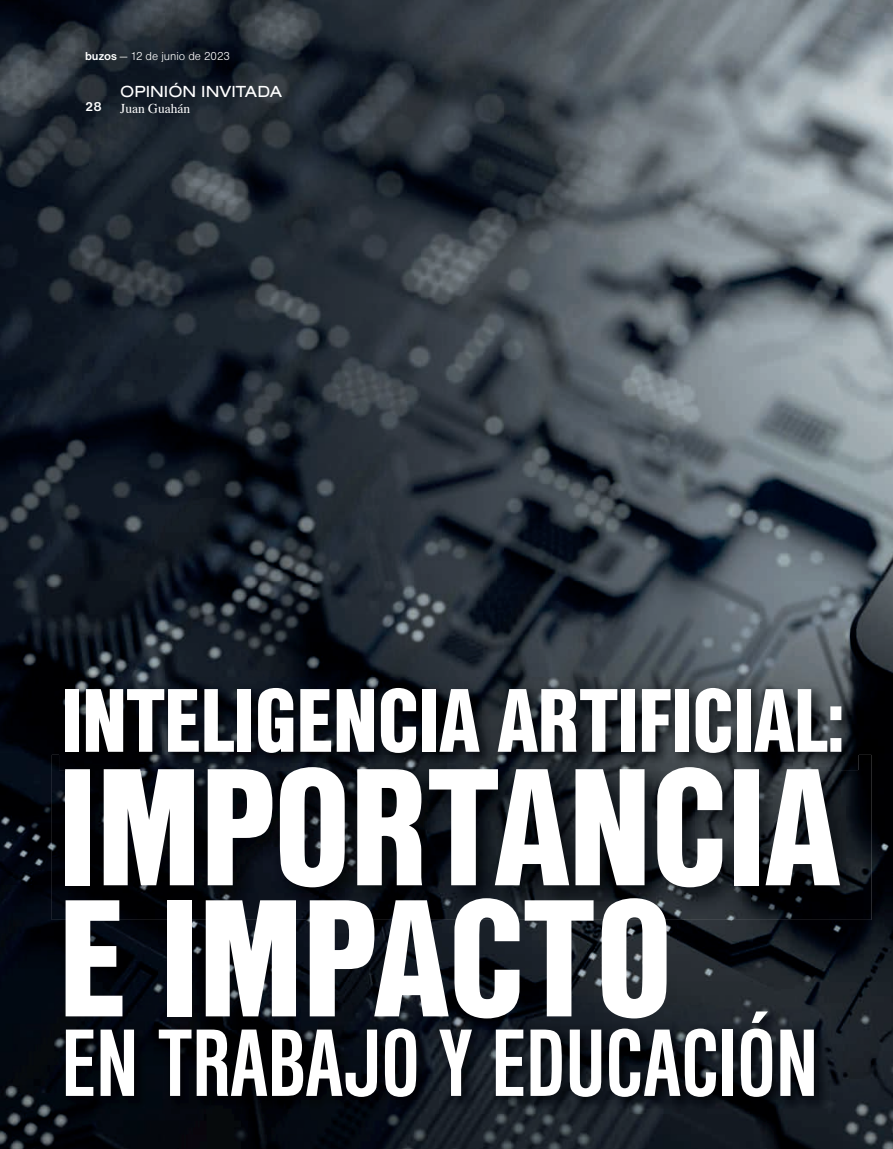
<style>
.page{position:relative;width:893px;height:1149px;background:#fff}
.page>*{position:absolute;margin:0;border:0;box-sizing:border-box;transform-origin:0 0}
.t1{font:173.85px "Nimbus Sans DOT Blac Cond";letter-spacing:-.01em;color:#fff}
.t2{font:700 condensed 99.45px "Nimbus Sans DOT";letter-spacing:-.01em;color:#fff}
.t3{font:93.9px "Nimbus Sans DOT Blac Cond";letter-spacing:-.01em;color:#fff}
.t4{font:16.5px "Nimbus San T Regu Exte";color:#fff}
.t5{font:13.5px "Times";color:#fff}
.t6{font:700 13.5px "Nimbus Sans DOT";color:#fff}
.t7{font:12px "Nimbus Sans DOT Ligh";color:#fff}
.s1{font-family:"Nimbus Sans DOT";font-weight:700}
</style>
<div class="page">
<img style="left:0;top:0;width:893px;height:1148px">
<img style="left:52px;top:754px;width:819px;height:165px">
<img style="left:65px;top:769px;width:775px;height:118px">
<img style="left:59px;top:681px;width:799px;height:88px">
<img style="left:65px;top:766px;width:775px;height:3px">
<img style="left:60px;top:1004px;width:770px;height:108px">
<p class="t7" style="left:85px;top:50px;width:146px"><span class="s1">buzos</span> — 12 de junio de 2023</p>
<p class="t6" style="left:85px;top:99px;width:18px">28</p>
<p class="t4" style="left:120px;top:82px;width:163px">OPINIÓN INVITADA</p>
<p class="t5" style="left:120px;top:96px;width:72px">Juan Guahán</p>
<p class="t3" style="left:61px;top:666px;width:785px">INTELIGENCIA ARTIFICIAL:</p>
<h1 class="t1" style="left:57px;top:728px;width:784px">IMPORTANCIA</h1>
<h1 class="t1" style="left:58px;top:859px;width:617px">E IMPACTO</h1>
<p class="t2" style="left:61px;top:1008px;width:759px">EN TRABAJO Y EDUCACIÓN</p>
</div>
